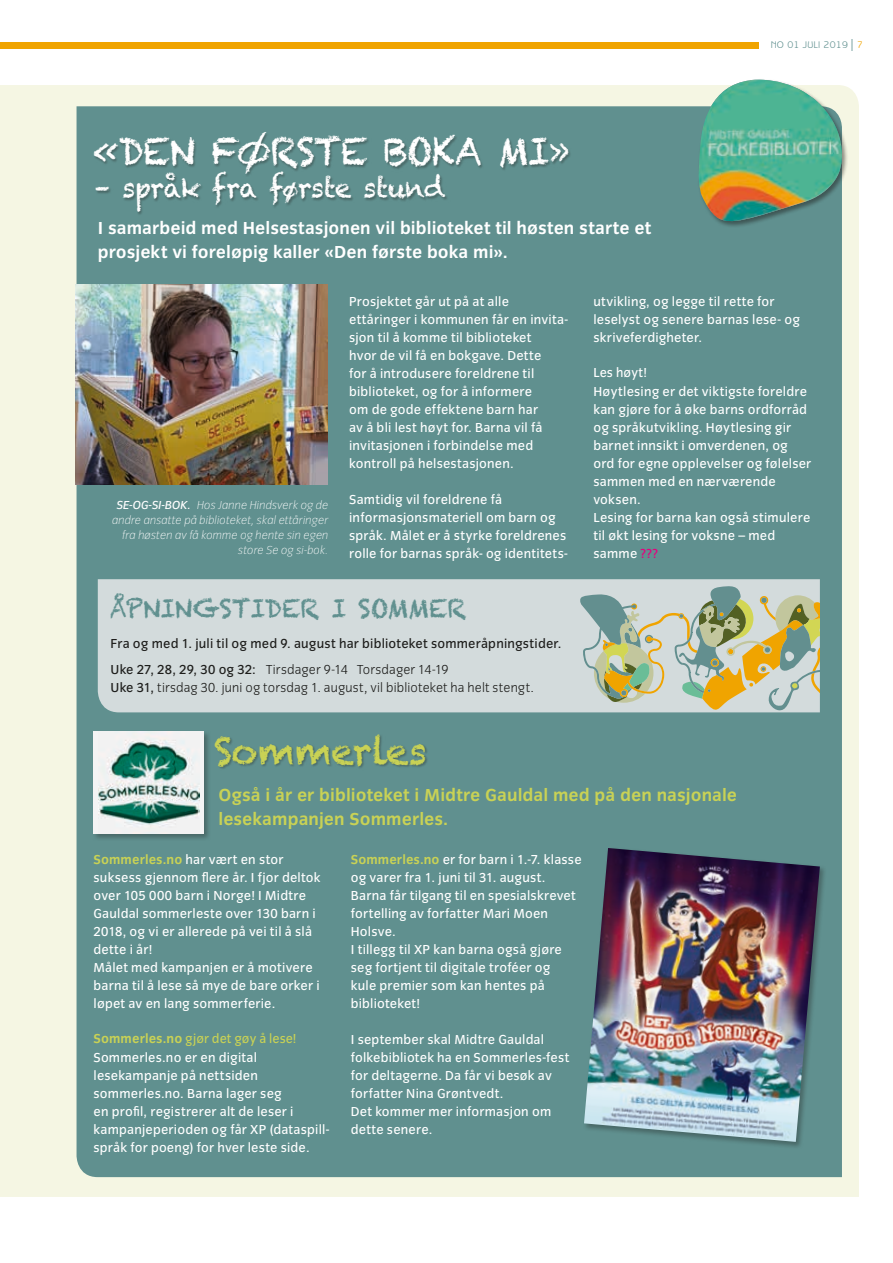
<style>
.page{position:relative;width:893px;height:1263px;background:#fff}
.page>*{position:absolute;margin:0;border:0;box-sizing:border-box;transform-origin:0 0}
.t1{font:37.5px "Chalkduster";letter-spacing:-.025em;color:#fff}
.t2{font:37.5px "Chalkduster";color:#c9d255}
.t3{font:27px "Chalkduster";letter-spacing:-.025em;color:#fff}
.t4{font:25.5px "Chalkduster";letter-spacing:-.02em;color:#60908f}
.t5{font:700 18px/24px "Congress Sans";letter-spacing:.005em;color:#fff}
.t6{font:700 18px/24px "Congress Sans";color:#c9d255}
.t7{font:13.5px/18px "Congress Sans";letter-spacing:.015em;color:#fff}
.t8{font:13.5px/26.5px "Congress Sans";letter-spacing:.015em;color:#1d1d1b}
.t9{font:300 13.5px "Congress Sans";letter-spacing:.015em;color:#1d1d1b}
.t10{font:italic 200 12px/15px "Congress Sans";color:#fff;text-align:right}
.t11{font:9.75px "Benguiat Gothic Std";letter-spacing:.02em;color:#60908f}
.s1{font-size:12px}
.s2{color:#f0a400}
.s3{font-weight:400}
.s4{font-weight:300}
.s5{color:#e6007e}
.s6{font-weight:700;color:#c9d255}
.s7{color:#c9d255}
</style>
<div class="page">
<div style="left:0;top:43px;width:759px;height:6px;background:#f0a400"></div>
<div style="left:0;top:85px;width:859px;height:1112px;background:#f5f6e3"></div>
<div style="left:77px;top:106px;width:765px;height:1071px;background:#60908f"></div>
<div style="left:94px;top:132px;width:477px;height:83px;background:#1d1d1b;opacity:.35"></div>
<div style="left:215px;top:734px;width:214px;height:36px;background:#1d1d1b;opacity:.35"></div>
<div style="left:92px;top:730px;width:120px;height:111px;background:#1d1d1b;opacity:.35"></div>
<div style="left:94px;top:731px;width:110px;height:102px;background:#f4f4f4"></div>
<img style="left:98px;top:739px;width:101px;height:88px">
<div style="left:698px;top:78px;width:151px;height:150px;background:#1d1d1b;opacity:.5"></div>
<svg style="left:698px;top:222px;width:146px;height:4px"></svg>
<img style="left:698px;top:80px;width:146px;height:142px">
<img style="left:76px;top:285px;width:252px;height:200px">
<div style="left:583px;top:847px;width:244px;height:302px;background:#1d1d1b;opacity:.35"></div>
<img style="left:584px;top:848px;width:236px;height:294px">
<div style="left:98px;top:579px;width:722px;height:133px;background:#d3dbdc"></div>
<svg style="left:580px;top:586px;width:240px;height:124px;background:#bcc1a3"></svg>
<h1 class="t1" style="left:94px;top:129px;width:480px">«DEN FØRSTE BOKA MI»</h1>
<h2 class="t3" style="left:94px;top:172px;width:353px">– språk fra første stund</h2>
<h3 class="t5" style="left:98px;top:216px;width:555px">I samarbeid med Helsestasjonen vil biblioteket til høsten starte et prosjekt vi foreløpig kaller «Den første boka mi».</h3>
<p class="t11" style="left:771px;top:39px;width:94px">NO 01 JULI 2019 <span class="s1">|</span> <span class="s2">7</span></p>
<p class="t7" style="left:349px;top:293px;width:220px">Prosjektet går ut på at alle ettåringer i kommunen får en invita&shy;sjon til å komme til biblioteket<br>hvor de vil få en bokgave. Dette<br>for å introdusere foreldrene til biblioteket, og for å informere<br>om de gode effektene barn har<br>av å bli lest høyt for. Barna vil få invitasjonen i forbindelse med kontroll på helsestasjonen.</p>
<p class="t7" style="left:349px;top:491px;width:220px">Samtidig vil foreldrene få informasjonsmateriell om barn og språk. Målet er å styrke foreldrenes rolle for barnas språk- og identitets-</p>
<p class="t10" style="left:111px;top:498px;width:218px"><span class="s3">SE-OG-SI-BOK.</span> Hos Janne Hindsverk og de andre ansatte på biblioteket, skal ettåringer fra høsten av få komme og hente sin egen store Se og si-bok.</p>
<h3 class="t4" style="left:111px;top:593px;width:357px">ÅPNINGSTIDER I SOMMER</h3>
<p class="t8" style="left:111px;top:630px;width:452px">Fra og med 1. juli til og med 9. august har biblioteket sommeråpningstider.<br>Uke 27, 28, 29, 30 og 32: <span class="s4">Tirsdager 9-14 Torsdager 14-19</span></p>
<p class="t9" style="left:111px;top:680px;width:425px"><span class="s3">Uke 31,</span> tirsdag 30. juni og torsdag 1. august, vil biblioteket ha helt stengt.</p>
<h1 class="t2" style="left:214px;top:729px;width:214px">Sommerles</h1>
<p class="t7" style="left:593px;top:293px;width:208px">utvikling, og legge til rette for leselyst og senere barnas lese- og skriveferdigheter.</p>
<p class="t7" style="left:593px;top:362px;width:215px;line-height:19.5px">Les høyt!<br>Høytlesing er det viktigste foreldre</p>
<p class="t7" style="left:593px;top:401px;width:219px">kan gjøre for å øke barns ordforråd og språkutvikling. Høytlesing gir barnet innsikt i omverdenen, og ord for egne opplevelser og følelser sammen med en nærværende voksen.<br>Lesing for barna kan også stimulere til økt lesing for voksne – med samme <span class="s5">???</span></p>
<h3 class="t6" style="left:219px;top:783px;width:520px">Også i år er biblioteket i Midtre Gauldal med på den nasjonale lesekampanjen Sommerles.</h3>
<p class="t7" style="left:94px;top:851px;width:229px"><span class="s6">Sommerles.no</span> har vært en stor suksess gjennom flere år. I fjor deltok over 105 000 barn i Norge! I Midtre<br>Gauldal sommerleste over 130 barn i<br>2018, og vi er allerede på vei til å slå dette i år!<br>Målet med kampanjen er å motivere barna til å lese så mye de bare orker i løpet av en lang sommerferie.</p>
<p class="t7" style="left:94px;top:1028px;width:204px;line-height:19.5px"><span class="s6">Sommerles.no</span> <span class="s7">gjør det gøy å lese!<br></span>Sommerles.no er en digital</p>
<p class="t7" style="left:94px;top:1067px;width:237px">lesekampanje på nettsiden sommerles.no. Barna lager seg<br>en profil, registrerer alt de leser i kampanjeperioden og får XP (dataspill&shy;språk for poeng) for hver leste side.</p>
<p class="t7" style="left:351px;top:851px;width:232px"><span class="s6">Sommerles.no</span> er for barn i 1.-7. klasse og varer fra 1. juni til 31. august.<br>Barna får tilgang til en spesialskrevet fortelling av forfatter Mari Moen<br>Holsve.<br>I tillegg til XP kan barna også gjøre seg fortjent til digitale troféer og<br>kule premier som kan hentes på biblioteket!</p>
<p class="t7" style="left:351px;top:1031px;width:220px">I september skal Midtre Gauldal folkebibliotek ha en Sommerles-fest for deltagerne. Da får vi besøk av forfatter Nina Grøntvedt.<br>Det kommer mer informasjon om dette senere.</p>
</div>
